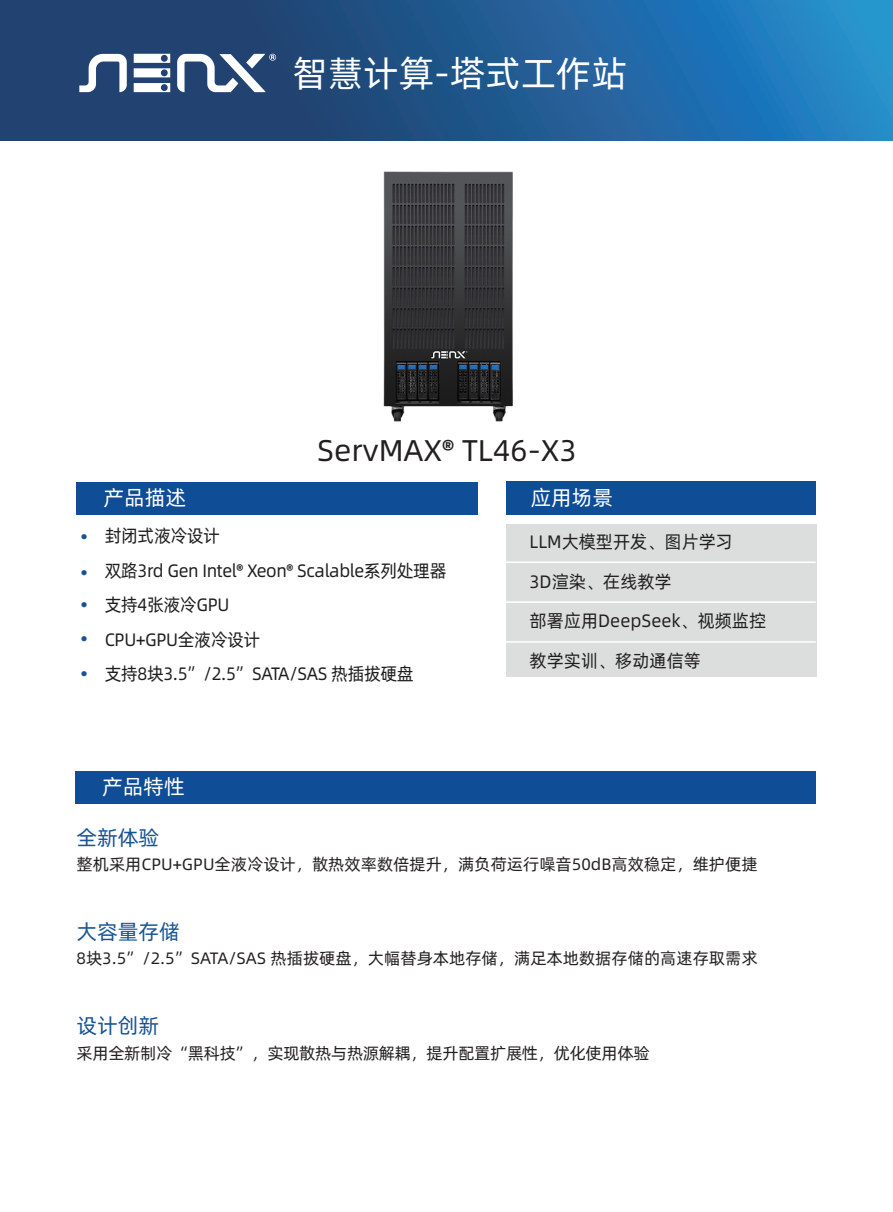
<style>
.page{position:relative;width:893px;height:1212px;background:#fff}
.page>*{position:absolute;margin:0;border:0;box-sizing:border-box;transform-origin:0 0}
.t1{font:36px "Alibaba Pu Hui Ti";color:#fff}
.t2{font:30px "Alibaba Pu Hui Ti";color:#231f20}
.t3{font:21px "Alibaba Pu Hui Ti";color:#175493}
.t4{font:21px "Alibaba Pu Hui Ti";color:#fff}
.t5{font:18px/34.5px "Alibaba Pu Hui Ti";letter-spacing:-.02em;color:#1d1e1d;scale:.95 1}
.t6{font:18px/39.5px "Alibaba Pu Hui Ti";color:#231f20}
.t7{font:16.5px "Alibaba Pu Hui Ti";color:#231f20}
.t8{font:16.5px "Alibaba Pu Hui Ti";letter-spacing:-.02em;color:#231f20}
.t9{font:9px "Wingdings";color:#175493}
</style>
<div class="page">
<img style="left:383px;top:171px;width:130px;height:251px">
<svg style="left:0;top:0;width:893px;height:141px;background:#215d94"></svg>
<div style="left:77px;top:482px;width:401px;height:32px;background:#0f4d97"></div>
<div style="left:506px;top:482px;width:310px;height:33px;background:#0f4d97"></div>
<div style="left:506px;top:524px;width:310px;height:153px;background:#dbdedd"></div>
<hr style="left:503px;top:561px;width:313px;height:2px;background:#fff">
<hr style="left:503px;top:601px;width:313px;height:2px;background:#fff">
<hr style="left:504px;top:641px;width:312px;height:2px;background:#fff">
<img style="left:73px;top:45px;width:209px;height:57px">
<div style="left:75px;top:771px;width:741px;height:33px;background:#0f4d97"></div>
<h1 class="t1" style="left:292px;top:46px;width:336px">智慧计算-塔式工作站</h1>
<p class="t9" style="left:81px;top:532px;width:8px">●</p>
<p class="t9" style="left:81px;top:568px;width:8px">●</p>
<p class="t9" style="left:81px;top:600px;width:8px">●</p>
<p class="t9" style="left:81px;top:634px;width:8px">●</p>
<p class="t9" style="left:81px;top:669px;width:8px">●</p>
<h2 class="t2" style="left:317px;top:428px;width:261px">ServMAX® TL46-X3</h2>
<p class="t4" style="left:103px;top:482px;width:84px">产品描述</p>
<p class="t4" style="left:531px;top:482px;width:84px">应用场景</p>
<p class="t6" style="left:530px;top:521px;width:238px">LLM大模型开发、图片学习<br>3D渲染、在线教学<br>部署应用DeepSeek、视频监控教学实训、移动通信等</p>
<p class="t5" style="left:105px;top:518px;width:361px">封闭式液冷设计<br>双路3rd Gen Intel® Xeon® Scalable系列处理器支持4张液冷GPU<br>CPU+GPU全液冷设计<br>支持8块3.5”/2.5”SATA/SAS 热插拔硬盘</p>
<p class="t4" style="left:102px;top:771px;width:84px">产品特性</p>
<p class="t3" style="left:77px;top:821px;width:84px">全新体验</p>
<p class="t7" style="left:77px;top:852px;width:683px">整机采用CPU+GPU全液冷设计，散热效率数倍提升，满负荷运行噪音50dB高效稳定，维护便捷</p>
<p class="t3" style="left:77px;top:916px;width:105px">大容量存储</p>
<p class="t7" style="left:77px;top:946px;width:683px">8块3.5”/2.5”SATA/SAS 热插拔硬盘，大幅替身本地存储，满足本地数据存储的高速存取需求</p>
<p class="t3" style="left:77px;top:1010px;width:84px">设计创新</p>
<p class="t8" style="left:77px;top:1040px;width:574px">采用全新制冷“黑科技”，实现散热与热源解耦，提升配置扩展性，优化使用体验</p>
</div>
